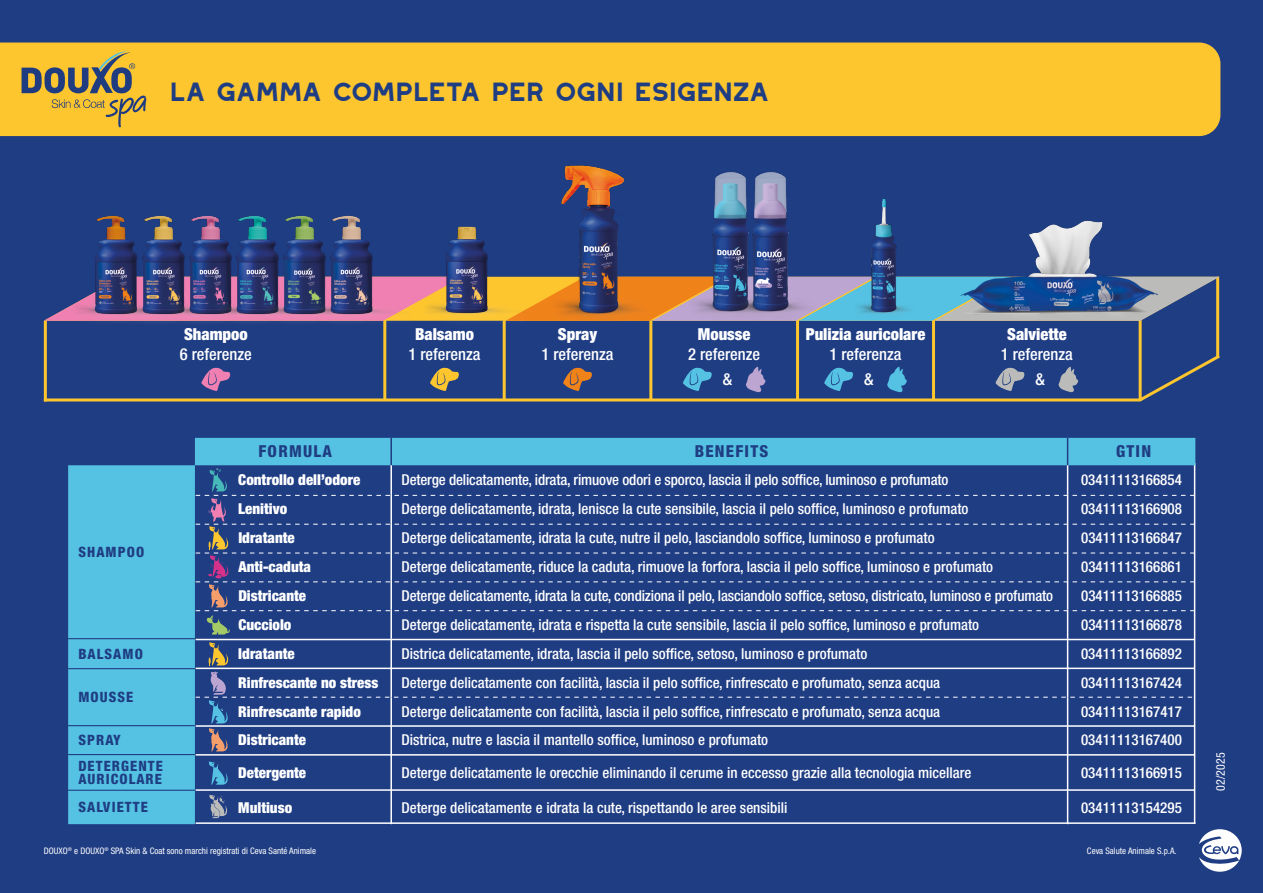
<style>
.page{position:relative;width:1263px;height:893px;background:#1f3d83}
.page>*{position:absolute;margin:0;border:0;box-sizing:border-box;transform-origin:0 0}
.t1{font:700 33px "Westmount";letter-spacing:-.14em;color:#1f3d83}
.t2{font:500 condensed 16.5px "Helvetica Neue LT Std";color:#fff}
.t3{font:900 condensed 16.5px "Helvetica Neue LT Std";color:#fff}
.t4{font:800 condensed 16.5px "Helvetica Neue LT Std";letter-spacing:.075em;color:#1f3d83}
.t5{font:500 condensed 15px "Helvetica Neue LT Std";color:#fff}
.t6{font:900 condensed 15px "Helvetica Neue LT Std";color:#fff}
.t7{font:800 condensed 14.25px/13.5px "Helvetica Neue LT Std";letter-spacing:.075em;color:#1f3d83}
.t8{font:condensed 12px "Helvetica Neue LT Std";color:#fff}
.t9{font:condensed 9px "Helvetica Neue LT Std";color:#fff}
</style>
<div class="page">
<div style="left:0;top:43px;width:1220px;height:93px;background:#fdc62f"></div>
<svg style="left:43px;top:352px;width:1177px;height:50px"></svg>
<hr style="left:1139px;top:319px;width:3px;height:82px;background:#fdc62f">
<hr style="left:1216px;top:277px;width:3px;height:80px;background:#fdc62f">
<hr style="left:383px;top:319px;width:3px;height:82px;background:#fdc62f">
<hr style="left:503px;top:319px;width:3px;height:82px;background:#fdc62f">
<hr style="left:796px;top:319px;width:3px;height:82px;background:#fdc62f">
<hr style="left:932px;top:319px;width:3px;height:82px;background:#fdc62f">
<hr style="left:649px;top:321px;width:3px;height:79px;background:#fdc62f">
<svg style="left:995px;top:367px;width:30px;height:24px"></svg>
<svg style="left:1058px;top:367px;width:20px;height:26px"></svg>
<svg style="left:824px;top:367px;width:30px;height:24px"></svg>
<svg style="left:887px;top:367px;width:20px;height:26px"></svg>
<svg style="left:683px;top:367px;width:29px;height:24px"></svg>
<svg style="left:745px;top:367px;width:21px;height:26px"></svg>
<svg style="left:563px;top:367px;width:30px;height:24px"></svg>
<svg style="left:430px;top:367px;width:30px;height:24px"></svg>
<svg style="left:201px;top:367px;width:30px;height:24px"></svg>
<svg style="left:655px;top:277px;width:564px;height:44px"></svg>
<svg style="left:44px;top:310px;width:19px;height:11px"></svg>
<hr style="left:44px;top:321px;width:3px;height:80px;background:#fdc62f">
<img style="left:551px;top:165px;width:104px;height:164px">
<img style="left:677px;top:176px;width:41px;height:145px">
<img style="left:718px;top:172px;width:104px;height:149px">
<img style="left:846px;top:199px;width:74px;height:122px">
<img style="left:383px;top:226px;width:168px;height:103px">
<img style="left:947px;top:220px;width:223px;height:109px">
<svg style="left:22px;top:51px;width:124px;height:77px"></svg>
<svg style="left:1199px;top:829px;width:43px;height:43px"></svg>
<img style="left:63px;top:216px;width:48px;height:105px">
<img style="left:111px;top:215px;width:47px;height:106px">
<img style="left:158px;top:216px;width:47px;height:105px">
<img style="left:205px;top:215px;width:47px;height:106px">
<img style="left:252px;top:216px;width:47px;height:105px">
<img style="left:299px;top:215px;width:137px;height:109px">
<svg style="left:68px;top:438px;width:1127px;height:386px"></svg>
<hr style="left:68px;top:638px;width:127px;height:1px;background:#1f3d83">
<hr style="left:68px;top:668px;width:127px;height:1px;background:#1f3d83">
<hr style="left:68px;top:725px;width:127px;height:1px;background:#1f3d83">
<hr style="left:68px;top:754px;width:127px;height:1px;background:#1f3d83">
<hr style="left:68px;top:790px;width:127px;height:1px;background:#1f3d83">
<hr style="left:390px;top:754px;width:2px;height:36px;background:#fff">
<hr style="left:390px;top:790px;width:2px;height:34px;background:#fff">
<svg style="left:196px;top:438px;width:998px;height:316px"></svg>
<hr style="left:1067px;top:754px;width:1px;height:36px;background:#fff">
<hr style="left:1067px;top:790px;width:1px;height:34px;background:#fff">
<h1 class="t1" style="left:168px;top:74px;width:605px">LA GAMMA COMPLETA PER OGNI ESIGENZA</h1>
<p class="t7" style="left:78px;top:545px;width:67px">SHAMPOO</p>
<p class="t3" style="left:184px;top:324px;width:65px">Shampoo</p>
<p class="t2" style="left:180px;top:344px;width:73px">6 referenze</p>
<p class="t3" style="left:415px;top:324px;width:60px">Balsamo</p>
<p class="t2" style="left:408px;top:344px;width:73px">1 referenza</p>
<p class="t3" style="left:558px;top:324px;width:41px">Spray</p>
<p class="t2" style="left:542px;top:344px;width:73px">1 referenza</p>
<p class="t3" style="left:698px;top:324px;width:54px">Mousse</p>
<p class="t2" style="left:688px;top:344px;width:73px">2 referenze</p>
<p class="t3" style="left:806px;top:324px;width:121px">Pulizia auricolare</p>
<p class="t2" style="left:830px;top:344px;width:73px">1 referenza</p>
<p class="t3" style="left:1007px;top:324px;width:61px">Salviette</p>
<p class="t2" style="left:1001px;top:344px;width:73px">1 referenza</p>
<p class="t2" style="left:723px;top:369px;width:11px">&amp;</p>
<p class="t2" style="left:864px;top:369px;width:11px">&amp;</p>
<p class="t2" style="left:1035px;top:369px;width:11px">&amp;</p>
<p class="t4" style="left:258px;top:441px;width:75px">FORMULA</p>
<p class="t4" style="left:695px;top:441px;width:75px">BENEFITS</p>
<p class="t4" style="left:1116px;top:441px;width:37px">GTIN</p>
<p class="t6" style="left:238px;top:470px;width:123px">Controllo dell’odore</p>
<p class="t5" style="left:401px;top:471px;width:549px">Deterge delicatamente, idrata, rimuove odori e sporco, lascia il pelo soffice, luminoso e profumato</p>
<p class="t5" style="left:1081px;top:471px;width:102px">03411113166854</p>
<p class="t6" style="left:238px;top:499px;width:50px">Lenitivo</p>
<p class="t5" style="left:401px;top:500px;width:568px">Deterge delicatamente, idrata, lenisce la cute sensibile, lascia il pelo soffice, luminoso e profumato</p>
<p class="t5" style="left:1081px;top:500px;width:102px">03411113166908</p>
<p class="t6" style="left:238px;top:528px;width:58px">Idratante</p>
<p class="t5" style="left:401px;top:529px;width:535px">Deterge delicatamente, idrata la cute, nutre il pelo, lasciandolo soffice, luminoso e profumato</p>
<p class="t5" style="left:1081px;top:529px;width:102px">03411113166847</p>
<p class="t6" style="left:238px;top:557px;width:74px">Anti-caduta</p>
<p class="t5" style="left:401px;top:557px;width:593px">Deterge delicatamente, riduce la caduta, rimuove la forfora, lascia il pelo soffice, luminoso e profumato</p>
<p class="t5" style="left:1081px;top:557px;width:102px">03411113166861</p>
<p class="t6" style="left:238px;top:586px;width:69px">Districante</p>
<p class="t5" style="left:402px;top:586px;width:653px">Deterge delicatamente, idrata la cute, condiziona il pelo, lasciandolo soffice, setoso, districato, luminoso e profumato</p>
<p class="t5" style="left:1081px;top:586px;width:102px">03411113166885</p>
<p class="t6" style="left:238px;top:615px;width:55px">Cucciolo</p>
<p class="t5" style="left:402px;top:615px;width:579px">Deterge delicatamente, idrata e rispetta la cute sensibile, lascia il pelo soffice, luminoso e profumato</p>
<p class="t5" style="left:1081px;top:615px;width:102px">03411113166878</p>
<p class="t7" style="left:78px;top:647px;width:66px">BALSAMO</p>
<p class="t6" style="left:238px;top:644px;width:58px">Idratante</p>
<p class="t5" style="left:401px;top:645px;width:467px">Districa delicatamente, idrata, lascia il pelo soffice, setoso, luminoso e profumato</p>
<p class="t5" style="left:1081px;top:645px;width:102px">03411113166892</p>
<p class="t7" style="left:78px;top:690px;width:56px">MOUSSE</p>
<p class="t6" style="left:238px;top:674px;width:142px">Rinfrescante no stress</p>
<p class="t5" style="left:401px;top:674px;width:540px">Deterge delicatamente con facilità, lascia il pelo soffice, rinfrescato e profumato, senza acqua</p>
<p class="t5" style="left:1081px;top:674px;width:102px">03411113167424</p>
<p class="t6" style="left:238px;top:702px;width:124px">Rinfrescante rapido</p>
<p class="t5" style="left:401px;top:703px;width:540px">Deterge delicatamente con facilità, lascia il pelo soffice, rinfrescato e profumato, senza acqua</p>
<p class="t5" style="left:1081px;top:703px;width:102px">03411113167417</p>
<p class="t7" style="left:78px;top:733px;width:44px">SPRAY</p>
<p class="t6" style="left:238px;top:731px;width:69px">Districante</p>
<p class="t5" style="left:401px;top:731px;width:368px">Districa, nutre e lascia il mantello soffice, luminoso e profumato</p>
<p class="t5" style="left:1081px;top:731px;width:102px">03411113167400</p>
<p class="t7" style="left:78px;top:759px;width:86px">DETERGENTE<br>AURICOLARE</p>
<p class="t6" style="left:238px;top:763px;width:69px">Detergente</p>
<p class="t5" style="left:401px;top:763px;width:571px">Deterge delicatamente le orecchie eliminando il cerume in eccesso grazie alla tecnologia micellare</p>
<p class="t5" style="left:1081px;top:763px;width:102px">03411113166915</p>
<p class="t7" style="left:78px;top:800px;width:71px">SALVIETTE</p>
<p class="t6" style="left:238px;top:798px;width:55px">Multiuso</p>
<p class="t5" style="left:401px;top:798px;width:387px">Deterge delicatamente e idrata la cute, rispettando le aree sensibili</p>
<p class="t5" style="left:1081px;top:798px;width:102px">03411113154295</p>
<p class="t9" style="left:44px;top:845px;width:274px">DOUXO<sup>®</sup> e DOUXO<sup>®</sup> SPA Skin &amp; Coat sono marchi registrati di Ceva Santé Animale</p>
<p class="t9" style="left:1087px;top:845px;width:91px">Ceva Salute Animale S.p.A.</p>
<p class="t8" style="left:1213px;top:790px;width:39px;rotate:-90deg">02/2025</p>
</div>
